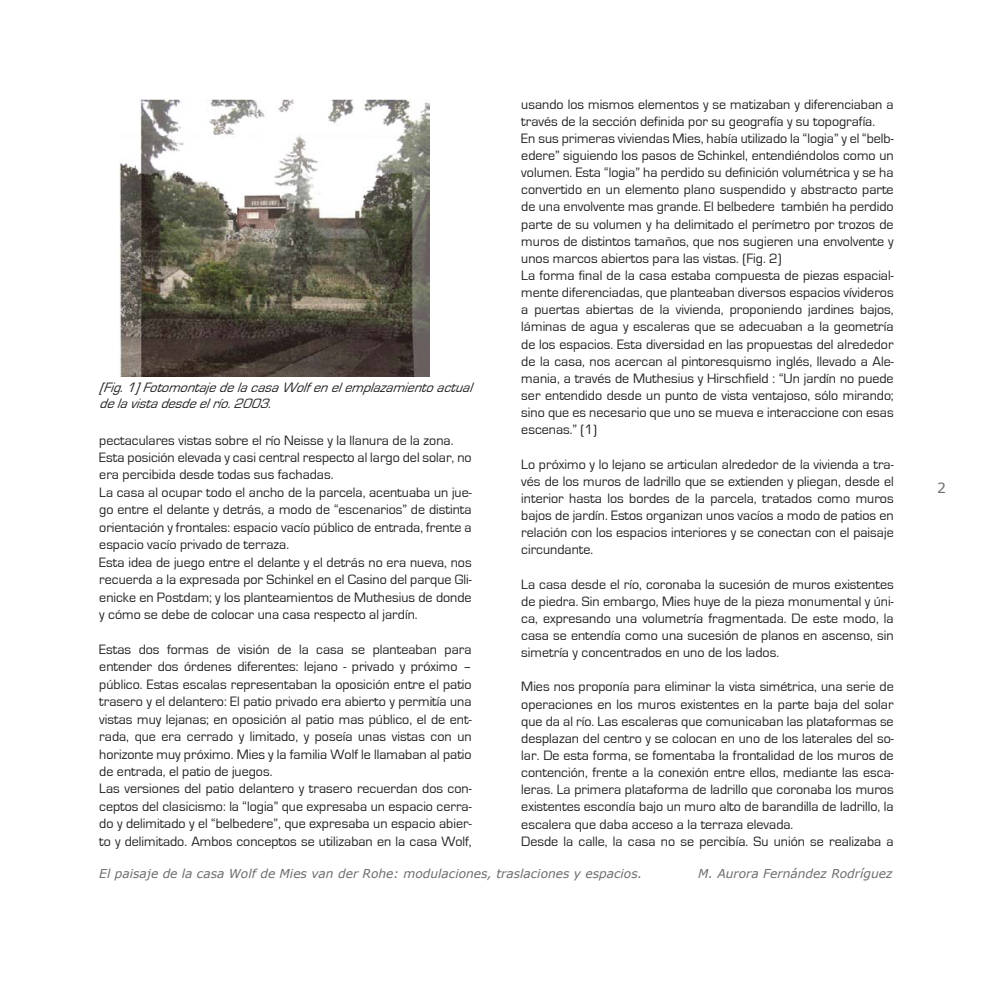
<style>
.page{position:relative;width:993px;height:993px;background:#fff}
.page>*{position:absolute;margin:0;border:0;box-sizing:border-box;transform-origin:0 0}
.t1{font:14px/17.2px "Eurostile";color:#231f20;text-align:justify}
.t2{font:italic 14px/16.8px "Eurostile";color:#231f20}
.t3{font:14px "Verdana";color:#000}
.t4{font:14px "Verdana";color:#6c6d70}
.t5{font:italic 12.25px "Verdana";color:#6c6d70}
</style>
<div class="page">
<img style="left:119px;top:99px;width:310px;height:277px">
<p class="t1" style="left:521px;top:96px;width:374px">usando los mismos elementos y se matizaban y diferenciaban a través de la sección definida por su geografía y su topografía.</p>
<p class="t1" style="left:521px;top:130px;width:374px">En sus primeras viviendas Mies, había utilizado la “logia” y el “belb&shy;edere” siguiendo los pasos de Schinkel, entendiéndolos como un volumen. Esta “logia” ha perdido su definición volumétrica y se ha convertido en un elemento plano suspendido y abstracto parte de una envolvente mas grande. El belbedere también ha perdido parte de su volumen y ha delimitado el perímetro por trozos de muros de distintos tamaños, que nos sugieren una envolvente y unos marcos abiertos para las vistas. (Fig. 2)</p>
<p class="t1" style="left:521px;top:267px;width:374px">La forma final de la casa estaba compuesta de piezas espacial&shy;mente diferenciadas, que planteaban diversos espacios vívideros a puertas abiertas de la vivienda, proponiendo jardines bajos, láminas de agua y escaleras que se adecuaban a la geometría de los espacios. Esta diversidad en las propuestas del alrededor de la casa, nos acercan al pintoresquismo inglés, llevado a Ale&shy;mania, a través de Muthesius y Hirschfield : “Un jardín no puede ser entendido desde un punto de vista ventajoso, sólo mirando; sino que es necesario que uno se mueva e interaccione con esas escenas.” (1)</p>
<p class="t1" style="left:521px;top:455px;width:374px">Lo próximo y lo lejano se articulan alrededor de la vivienda a tra&shy;vés de los muros de ladrillo que se extienden y pliegan, desde el interior hasta los bordes de la parcela, tratados como muros bajos de jardín. Estos organizan unos vacíos a modo de patios en relación con los espacios interiores y se conectan con el paisaje circundante.</p>
<p class="t1" style="left:521px;top:575px;width:374px">La casa desde el río, coronaba la sucesión de muros existentes de piedra. Sin embargo, Mies huye de la pieza monumental y úni&shy;ca, expresando una volumetría fragmentada. De este modo, la casa se entendía como una sucesión de planos en ascenso, sin simetría y concentrados en uno de los lados.</p>
<p class="t1" style="left:521px;top:678px;width:374px">Mies nos proponía para eliminar la vista simétrica, una serie de operaciones en los muros existentes en la parte baja del solar que da al río. Las escaleras que comunicaban las plataformas se desplazan del centro y se colocan en uno de los laterales del so&shy;lar. De esta forma, se fomentaba la frontalidad de los muros de contención, frente a la conexión entre ellos, mediante las esca&shy;leras. La primera plataforma de ladrillo que coronaba los muros existentes escondía bajo un muro alto de barandilla de ladrillo, la escalera que daba acceso a la terraza elevada.</p>
<p class="t1" style="left:521px;top:832px;width:374px">Desde la calle, la casa no se percibía. Su unión se realizaba a</p>
<p class="t3" style="left:119px;top:378px;width:452px">Fig 1 Fot montaje de la casa Wolf de la vis a sobre el río. 2003.</p>
<p class="t2" style="left:99px;top:379px;width:379px">[Fig.1]FotomontajedelacasaWolfenelemplazamientoactual delavistadesdeelrío.2003.</p>
<p class="t1" style="left:99px;top:431px;width:355px">pectaculares vistas sobre el río Neisse y la llanura de la zona.</p>
<p class="t1" style="left:99px;top:449px;width:374px">Esta posición elevada y casi central respecto al largo del solar, no era percibida desde todas sus fachadas.</p>
<p class="t1" style="left:99px;top:483px;width:374px">La casa al ocupar todo el ancho de la parcela, acentuaba un jue&shy;go entre el delante y detrás, a modo de “escenarios” de distinta orientación y frontales: espacio vacío público de entrada, frente a espacio vacío privado de terraza.</p>
<p class="t1" style="left:99px;top:553px;width:374px">Esta idea de juego entre el delante y el detrás no era nueva, nos recuerda a la expresada por Schinkel en el Casino del parque Gli&shy;enicke en Postdam; y los planteamientos de Muthesius de donde y cómo se debe de colocar una casa respecto al jardín.</p>
<p class="t1" style="left:99px;top:640px;width:374px">Estas dos formas de visión de la casa se planteaban para entender dos órdenes diferentes: lejano - privado y próximo – público. Estas escalas representaban la oposición entre el patio trasero y el delantero: El patio privado era abierto y permitía una vistas muy lejanas; en oposición al patio mas público, el de ent&shy;rada, que era cerrado y limitado, y poseía unas vistas con un horizonte muy próximo. Mies y la familia Wolf le llamaban al patio de entrada, el patio de juegos.</p>
<p class="t1" style="left:99px;top:780px;width:374px">Las versiones del patio delantero y trasero recuerdan dos con&shy;ceptos del clasicismo: la “logia” que expresaba un espacio cerra&shy;do y delimitado y el “belbedere”, que expresaba un espacio abier&shy;to y delimitado. Ambos conceptos se utilizaban en la casa Wolf,</p>
<p class="t5" style="left:99px;top:865px;width:544px">El paisaje de la casa Wolf de Mies van der Rohe: modulaciones, traslaciones y espacios.</p>
<p class="t5" style="left:698px;top:865px;width:196px">M. Aurora Fernández Rodríguez</p>
<p class="t4" style="left:936px;top:479px;width:10px">2</p>
</div>
